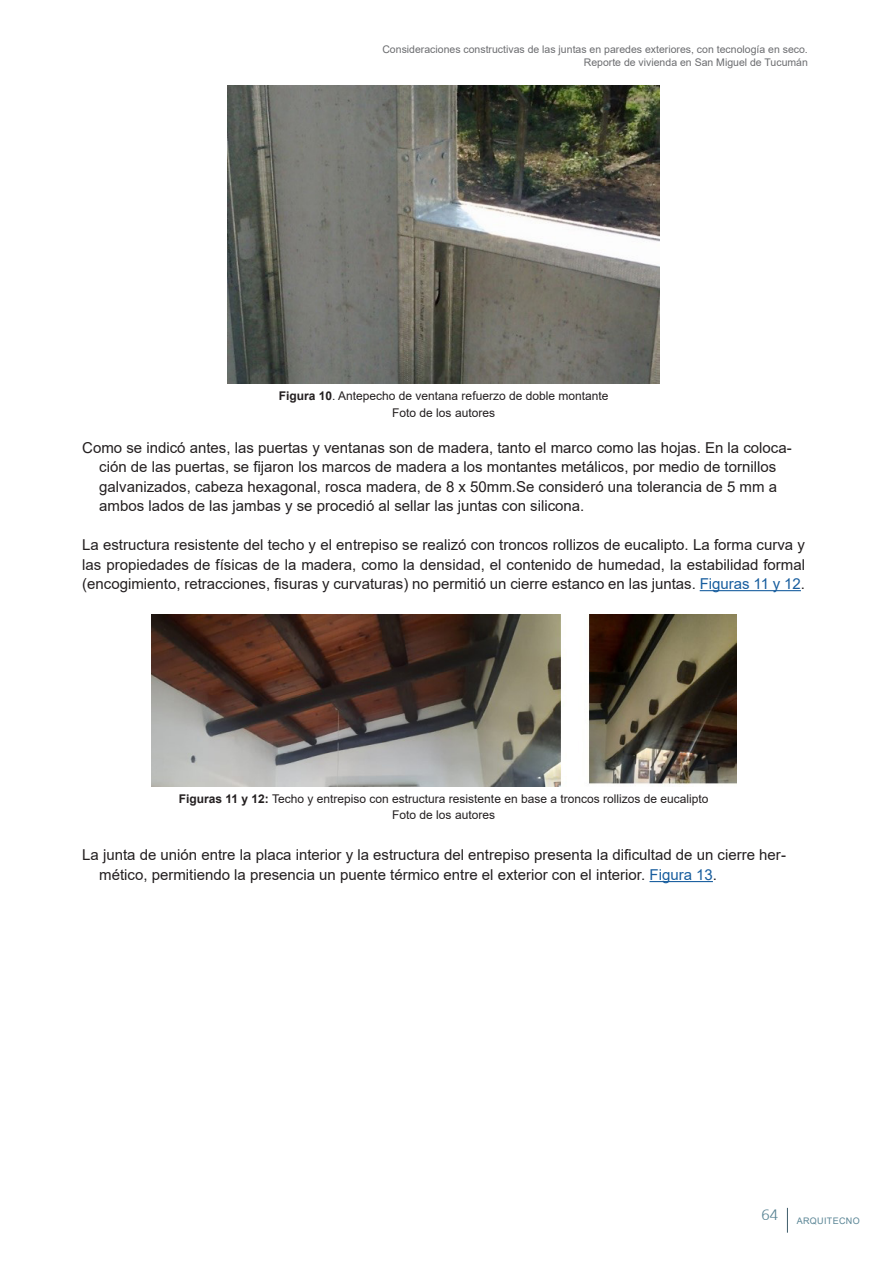
<style>
.page{position:relative;width:893px;height:1263px;background:#fff}
.page>*{position:absolute;margin:0;border:0;box-sizing:border-box;transform-origin:0 0}
.texto{font:15px/19.5px "Arial";color:#231f20}
.epigrafe{font:12px "Arial";color:#231f20}
.t1{font:10.5px/12.6px "Arial";color:#6c6d70;text-align:right}
.t2{font:9px "Arial";letter-spacing:.035em;color:#5a8595}
.s1{font-weight:700}
.s2{color:#175d9e}
</style>
<div class="page">
<svg style="left:787px;top:1208px;width:1px;height:25px"></svg>
<hr style="left:700px;top:590px;width:101px;height:1px;background:#175d9e">
<hr style="left:649px;top:881px;width:64px;height:1px;background:#175d9e">
<img style="left:228px;top:85px;width:431px;height:299px">
<img style="left:151px;top:614px;width:585px;height:172px">
<p class="t1" style="left:382px;top:43px;width:427px">Consideraciones constructivas de las juntas en paredes exteriores, con tecnología en seco.<br>Reporte de vivienda en San Miguel de Tucumán</p>
<p class="epigrafe" style="left:279px;top:388px;width:331px"><span class="s1">Figura 10</span>. Antepecho de ventana refuerzo de doble montante</p>
<p class="epigrafe" style="left:392px;top:404px;width:104px">Foto de los autores</p>
<p class="texto" style="left:99px;top:437px;width:694px;text-indent:-17px">Como se indicó antes, las puertas y ventanas son de madera, tanto el marco como las hojas. En la coloca&shy;ción de las puertas, se fijaron los marcos de madera a los montantes metálicos, por medio de tornillos galvanizados, cabeza hexagonal, rosca madera, de 8 x 50mm.Se consideró una tolerancia de 5 mm a ambos lados de las jambas y se procedió al sellar las juntas con silicona.</p>
<p class="texto" style="left:82px;top:535px;width:724px;text-align:justify">La estructura resistente del techo y el entrepiso se realizó con troncos rollizos de eucalipto. La forma curva y las propiedades de físicas de la madera, como la densidad, el contenido de humedad, la estabilidad formal (encogimiento, retracciones, fisuras y curvaturas) no permitió un cierre estanco en las juntas. <span class="s2">Figuras 11 y 12</span>.</p>
<p class="epigrafe" style="left:179px;top:790px;width:531px"><span class="s1">Figuras 11 y 12:</span> Techo y entrepiso con estructura resistente en base a troncos rollizos de eucalipto</p>
<p class="epigrafe" style="left:392px;top:807px;width:104px">Foto de los autores</p>
<p class="texto" style="left:99px;top:845px;width:688px;text-indent:-17px">La junta de unión entre la placa interior y la estructura del entrepiso presenta la dificultad de un cierre her&shy;mético, permitiendo la presencia un puente térmico entre el exterior con el interior. <span class="s2">Figura 13</span>.</p>
<p class="t2" style="left:761px;top:1214px;width:100px"><sup>64</sup> ARQUITECNO</p>
</div>
